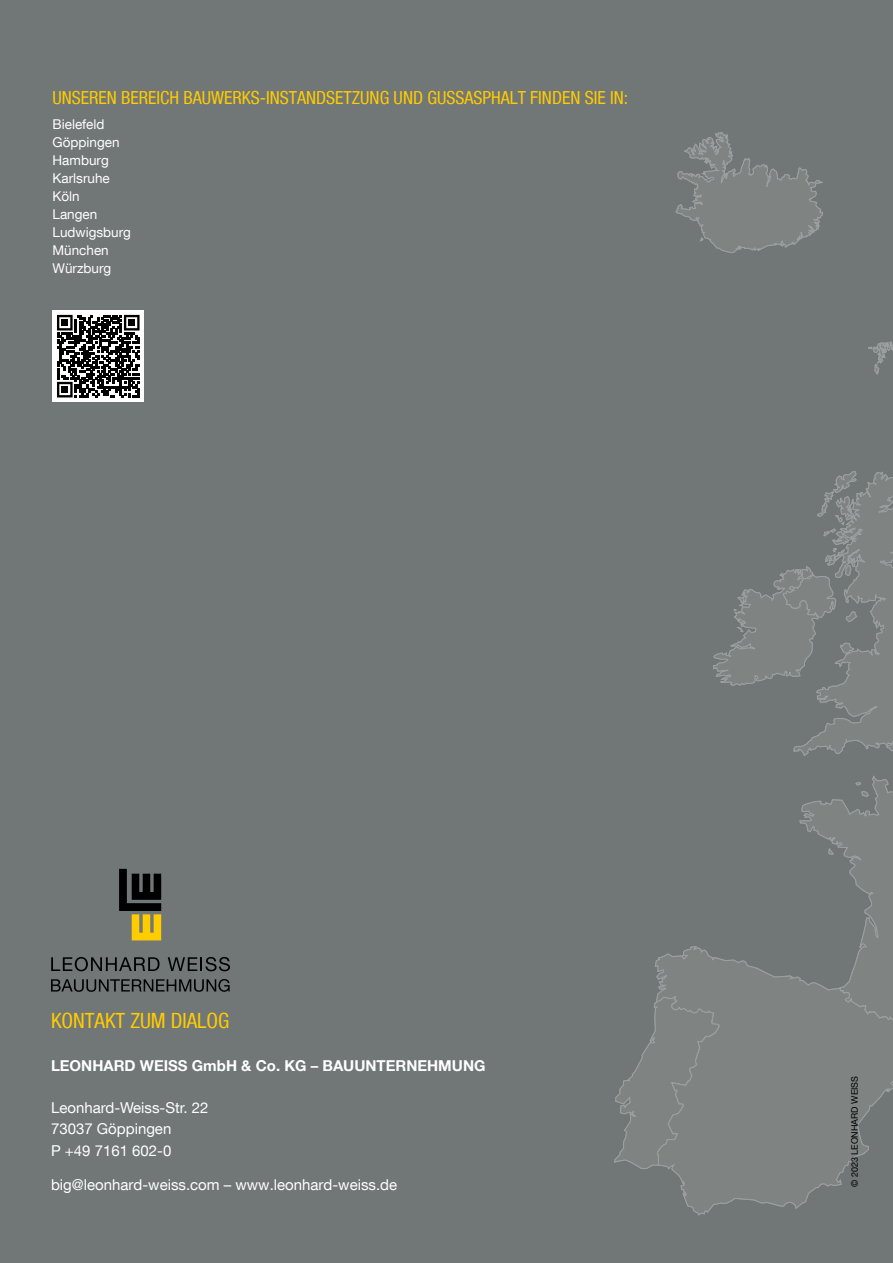
<style>
.page{position:relative;width:893px;height:1263px;background:#717676}
.page>*{position:absolute;margin:0;border:0;box-sizing:border-box;transform-origin:0 0}
.t1{font:condensed 21px "Helvetica Neue LT Com";color:#fc0}
.t2{font:condensed 18px "Helvetica Neue LT Com";color:#fc0}
.Copy_normal{font:15px "Helvetica Neue LT Com";color:#fff}
.t3{font:700 15px "Helvetica Neue LT Com";color:#fff}
.t4{font:13.5px "Helvetica Neue LT Com";color:#fff}
.t5{font:9px "Helvetica Neue LT Com";color:#000}
</style>
<div class="page">
<svg style="left:614px;top:411px;width:279px;height:758px;background:#747979"></svg>
<svg style="left:674px;top:131px;width:150px;height:122px;background:#7a7f7f"></svg>
<svg style="left:867px;top:337px;width:26px;height:38px"></svg>
<svg style="left:654px;top:945px;width:239px;height:271px;background:#7c8181"></svg>
<svg style="left:119px;top:869px;width:42px;height:71px;background:#60572c"></svg>
<svg style="left:51px;top:957px;width:109px;height:14px;background:#4d5050"></svg>
<svg style="left:168px;top:957px;width:62px;height:14px"></svg>
<svg style="left:51px;top:979px;width:179px;height:12px;background:#4a4e4e"></svg>
<div style="left:53px;top:310px;width:91px;height:92px;background:#fff"></div>
<svg style="left:57px;top:315px;width:83px;height:82px"></svg>
<div style="left:61px;top:319px;width:7px;height:7px;background:#000"></div>
<div style="left:128px;top:319px;width:7px;height:7px;background:#000"></div>
<div style="left:61px;top:386px;width:7px;height:7px;background:#000"></div>
<p class="t2" style="left:53px;top:87px;width:577px">UNSEREN BEREICH BAUWERKS-INSTANDSETZUNG UND GUSSASPHALT FINDEN SIE IN:</p>
<p class="t4" style="left:53px;top:116px;width:53px">Bielefeld</p>
<p class="t4" style="left:53px;top:134px;width:69px">Göppingen</p>
<p class="t4" style="left:53px;top:152px;width:58px">Hamburg</p>
<p class="t4" style="left:53px;top:170px;width:59px">Karlsruhe</p>
<p class="t4" style="left:53px;top:188px;width:29px">Köln</p>
<p class="t4" style="left:53px;top:206px;width:46px">Langen</p>
<p class="t4" style="left:53px;top:224px;width:80px">Ludwigsburg</p>
<p class="t4" style="left:53px;top:242px;width:58px">München</p>
<p class="t4" style="left:53px;top:260px;width:60px">Würzburg</p>
<p class="t1" style="left:51px;top:1008px;width:180px">KONTAKT ZUM DIALOG</p>
<p class="t3" style="left:51px;top:1056px;width:436px">LEONHARD WEISS GmbH &amp; Co. KG – BAUUNTERNEHMUNG</p>
<p class="Copy_normal" style="left:51px;top:1098px;width:159px">Leonhard-Weiss-Str. 22</p>
<p class="Copy_normal" style="left:51px;top:1119px;width:122px">73037 Göppingen</p>
<p class="Copy_normal" style="left:51px;top:1141px;width:122px">P +49 7161 602-0</p>
<p class="Copy_normal" style="left:51px;top:1175px;width:348px">big@leonhard-weiss.com – www.leonhard-weiss.de</p>
<p class="t5" style="left:849px;top:1187px;width:113px;rotate:-90deg">© 2023 LEONHARD WEISS</p>
</div>
